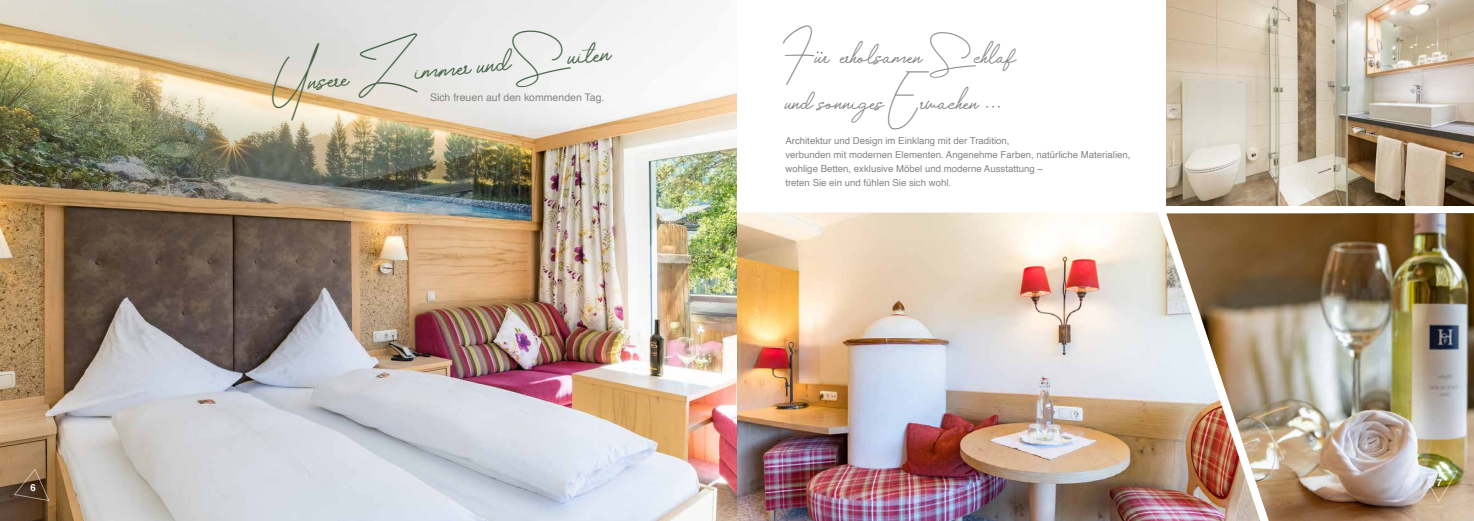
<style>
.page{position:relative;width:1474px;height:521px;background:#fff}
.page>*{position:absolute;margin:0;border:0;box-sizing:border-box;transform-origin:0 0}
.t1{font:26.25px "Housttely Signature";color:#476547}
.t2{font:21.44px/45.5px "Housttely Signature";color:#838686}
.t3{font:10.5px "Helvetica";color:#838686}
.t4{font:9.62px/14px "Helvetica";color:#838686}
.t5{font:700 9.62px "Helvetica";color:#fff}
</style>
<div class="page">
<img style="left:0;top:0;width:737px;height:521px">
<img style="left:737px;top:213px;width:463px;height:308px">
<img style="left:1166px;top:0;width:307px;height:206px">
<img style="left:1200px;top:213px;width:273px;height:308px">
<svg style="left:13px;top:468px;width:37px;height:34px"></svg>
<svg style="left:1421px;top:471px;width:37px;height:31px"></svg>
<p class="t5" style="left:31px;top:482px;width:7px">6</p>
<h1 class="t1" style="left:268px;top:70px;width:345px;rotate:-6deg">Unsere Zimmer undSuiten</h1>
<p class="t3" style="left:430px;top:89px;width:176px">Sich freuen auf den kommenden Tag.</p>
<h2 class="t2" style="left:785px;top:33px;width:232px">Fur erholsamen Schlaf und sonniges Erwachen ...</h2>
<p class="t4" style="left:785px;top:134px;width:347px">Architektur und Design im Einklang mit der Tradition,<br>verbunden mit modernen Elementen. Angenehme Farben, natürliche Materialien, wohlige Betten, exklusive Möbel und moderne Ausstattung –<br>treten Sie ein und fühlen Sie sich wohl.</p>
<p class="t5" style="left:1436px;top:477px;width:7px">7</p>
</div>
